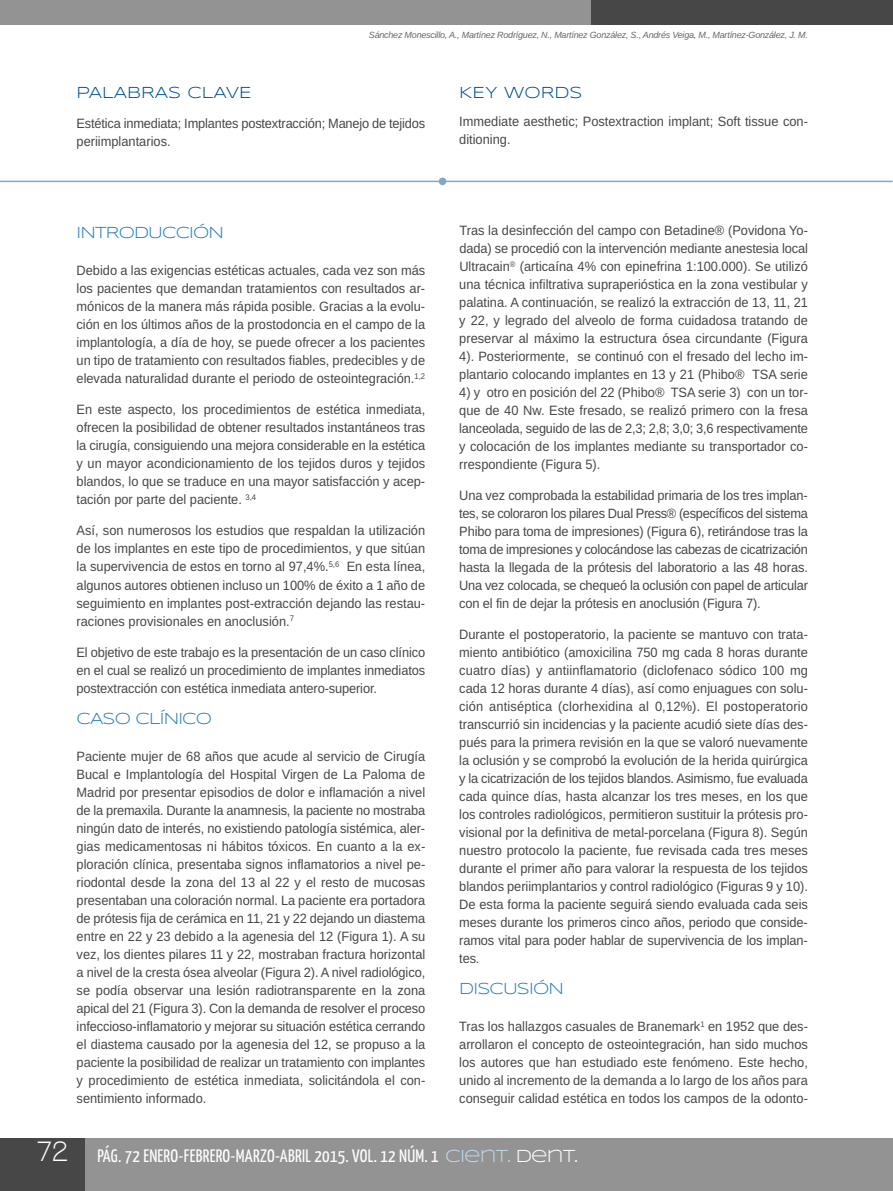
<style>
.page{position:relative;width:893px;height:1191px;background:#fff}
.page>*{position:absolute;margin:0;border:0;box-sizing:border-box;transform-origin:0 0}
.t1{font:18px "Yanone Kaffeesatz";letter-spacing:.015em;color:#fff}
.t2{font:16.5px "Syncopate";letter-spacing:-.05em;color:#2b81bc}
.t3{font:16.5px "Syncopate";color:#005291}
.t4{font:13.5px/18px "Arimo";color:#484747;text-align:justify;scale:.95 1}
.t5{font:italic 9px "Arimo";letter-spacing:-.025em;color:#686768}
.s1{font-family:"Walkway";font-weight:700;font-size:30px}
.s2{font-family:"Syncopate";color:#bfd9eb}
.s3{font-family:"Syncopate"}
</style>
<div class="page">
<div style="left:0;top:1138px;width:893px;height:53px;background:#939393"></div>
<div style="left:0;top:0;width:599px;height:25px;background:#939393"></div>
<div style="left:591px;top:0;width:302px;height:25px;background:#484747"></div>
<div style="left:0;top:1138px;width:85px;height:53px;background:#484747"></div>
<hr style="left:0;top:181px;width:893px;height:1px;background:#80a8c8">
<div style="left:439px;top:178px;width:7px;height:7px;background:#80a8c8;border-radius:50%"></div>
<p class="t5" style="left:369px;top:30px;width:440px">Sánchez Monescillo, A., Martínez Rodríguez, N., Martínez González, S., Andrés Veiga, M., Martínez-González, J. M.</p>
<p class="t3" style="left:77px;top:82px;width:177px">PALABRAS CLAVE</p>
<p class="t4" style="left:77px;top:115px;width:369px">Estética inmediata; Implantes postextracción; Manejo de tejidos periimplantarios.</p>
<p class="t2" style="left:77px;top:223px;width:149px">INTRODUCCIÓN</p>
<p class="t4" style="left:77px;top:262px;width:369px">Debido a las exigencias estéticas actuales, cada vez son más los pacientes que demandan tratamientos con resultados ar&shy;mónicos de la manera más rápida posible. Gracias a la evolu&shy;ción en los últimos años de la prostodoncia en el campo de la implantología, a día de hoy, se puede ofrecer a los pacientes un tipo de tratamiento con resultados fiables, predecibles y de elevada naturalidad durante el periodo de osteointegración.<sup>1,2</sup></p>
<p class="t4" style="left:77px;top:401px;width:369px">En este aspecto, los procedimientos de estética inmediata, ofrecen la posibilidad de obtener resultados instantáneos tras la cirugía, consiguiendo una mejora considerable en la estética y un mayor acondicionamiento de los tejidos duros y tejidos blandos, lo que se traduce en una mayor satisfacción y acep&shy;tación por parte del paciente. <sup>3,4</sup></p>
<p class="t4" style="left:77px;top:522px;width:369px">Así, son numerosos los estudios que respaldan la utilización de los implantes en este tipo de procedimientos, y que sitúan la supervivencia de estos en torno al 97,4%.<sup>5,6</sup> En esta línea, algunos autores obtienen incluso un 100% de éxito a 1 año de seguimiento en implantes post-extracción dejando las restau&shy;raciones provisionales en anoclusión.<sup>7</sup></p>
<p class="t4" style="left:77px;top:643px;width:369px">El objetivo de este trabajo es la presentación de un caso clínico en el cual se realizó un procedimiento de implantes inmediatos postextracción con estética inmediata antero-superior.</p>
<p class="t2" style="left:77px;top:708px;width:137px">CASO CLÍNICO</p>
<p class="t4" style="left:77px;top:747px;width:369px">Paciente mujer de 68 años que acude al servicio de Cirugía Bucal e Implantología del hospital Virgen de La Paloma de Madrid por presentar episodios de dolor e inflamación a nivel de la premaxila. Durante la anamnesis, la paciente no mostraba ningún dato de interés, no existiendo patología sistémica, aler&shy;gias medicamentosas ni hábitos tóxicos. En cuanto a la ex&shy;ploración clínica, presentaba signos inflamatorios a nivel pe&shy;riodontal desde la zona del 13 al 22 y el resto de mucosas presentaban una coloración normal. La paciente era portadora de prótesis fija de cerámica en 11, 21 y 22 dejando un diastema entre en 22 y 23 debido a la agenesia del 12 (Figura 1). A su vez, los dientes pilares 11 y 22, mostraban fractura horizontal a nivel de la cresta ósea alveolar (Figura 2). A nivel radiológico, se podía observar una lesión radiotransparente en la zona apical del 21 (Figura 3). Con la demanda de resolver el proceso infeccioso-inflamatorio y mejorar su situación estética cerrando el diastema causado por la agenesia del 12, se propuso a la paciente la posibilidad de realizar un tratamiento con implantes y procedimiento de estética inmediata, solicitándola el con&shy;sentimiento informado.</p>
<p class="t3" style="left:459px;top:82px;width:125px">KEY WORDS</p>
<p class="t4" style="left:459px;top:113px;width:369px">Immediate aesthetic; Postextraction implant; Soft tissue con&shy;ditioning.</p>
<p class="t4" style="left:459px;top:222px;width:369px">Tras la desinfección del campo con Betadine® (Povidona yo&shy;dada) se procedió con la intervención mediante anestesia local ultracain<sup>®</sup> (articaína 4% con epinefrina 1:100.000). Se utilizó una técnica infiltrativa supraperióstica en la zona vestibular y palatina. A continuación, se realizó la extracción de 13, 11, 21 y 22, y legrado del alveolo de forma cuidadosa tratando de preservar al máximo la estructura ósea circundante (Figura 4). Posteriormente, se continuó con el fresado del lecho im&shy;plantario colocando implantes en 13 y 21 (Phibo® TSA serie</p>
<p class="t4" style="left:459px;top:384px;width:369px">4) y otro en posición del 22 (Phibo® TSA serie 3) con un tor&shy;que de 40 Nw. Este fresado, se realizó primero con la fresa lanceolada, seguido de las de 2,3; 2,8; 3,0; 3,6 respectivamente y colocación de los implantes mediante su transportador co&shy;rrespondiente (Figura 5).</p>
<p class="t4" style="left:459px;top:486px;width:369px">una vez comprobada la estabilidad primaria de los tres implan&shy;tes, se coloraron los pilares Dual Press® (específicos del sistema Phibo para toma de impresiones) (Figura 6), retirándose tras la toma de impresiones y colocándose las cabezas de cicatrización hasta la llegada de la prótesis del laboratorio a las 48 horas. una vez colocada, se chequeó la oclusión con papel de articular con el fin de dejar la prótesis en anoclusión (Figura 7).</p>
<p class="t4" style="left:459px;top:625px;width:369px">Durante el postoperatorio, la paciente se mantuvo con trata&shy;miento antibiótico (amoxicilina 750 mg cada 8 horas durante cuatro días) y antiinflamatorio (diclofenaco sódico 100 mg cada 12 horas durante 4 días), así como enjuagues con solu&shy;ción antiséptica (clorhexidina al 0,12%). El postoperatorio transcurrió sin incidencias y la paciente acudió siete días des&shy;pués para la primera revisión en la que se valoró nuevamente la oclusión y se comprobó la evolución de la herida quirúrgica y la cicatrización de los tejidos blandos. Asimismo, fue evaluada cada quince días, hasta alcanzar los tres meses, en los que los controles radiológicos, permitieron sustituir la prótesis pro&shy;visional por la definitiva de metal-porcelana (Figura 8). Según nuestro protocolo la paciente, fue revisada cada tres meses durante el primer año para valorar la respuesta de los tejidos blandos periimplantarios y control radiológico (Figuras 9 y 10).<br>De esta forma la paciente seguirá siendo evaluada cada seis meses durante los primeros cinco años, periodo que conside&shy;ramos vital para poder hablar de supervivencia de los implan&shy;tes.</p>
<p class="t2" style="left:459px;top:978px;width:106px">DISCUSIÓN</p>
<p class="t4" style="left:459px;top:1017px;width:369px">Tras los hallazgos casuales de Branemark<sup>1</sup> en 1952 que des&shy;arrollaron el concepto de osteointegración, han sido muchos los autores que han estudiado este fenómeno. Este hecho, unido al incremento de la demanda a lo largo de los años para conseguir calidad estética en todos los campos de la odonto-</p>
<h1 class="t1" style="left:37px;top:1144px;width:543px"><span class="s1">72</span> PÁG. 72 ENERO-FEBRERO-MARZO-ABRIL 2015. VOL. 12 NÚM. 1 <span class="s2">CIENT.</span> <span class="s3">DENT.</span></h1>
</div>
